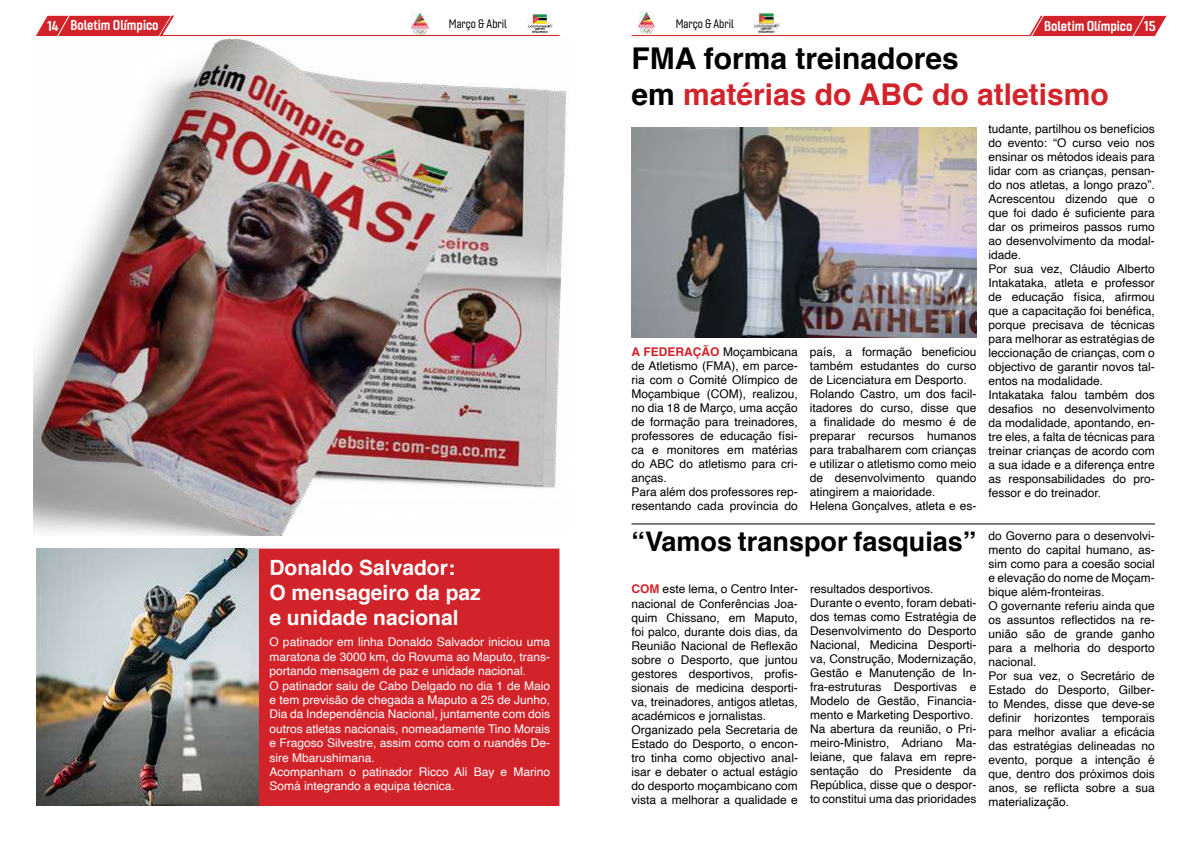
<style>
.page{position:relative;width:1191px;height:842px;background:#fff}
.page>*{position:absolute;margin:0;border:0;box-sizing:border-box;transform-origin:0 0}
.t1{font:700 30px/36px "Helvetica";color:#d2232a}
.t2{font:700 27px "Helvetica";color:#000}
.t3{font:700 21px/25.2px "Helvetica";color:#fff}
.t4{font:14px "Gineso Soft Con Bol";color:#fff}
.t5{font:14px "Gineso Soft Nor Bol";color:#fff}
.t6{font:12px/14px "Helvetica";color:#000}
.t7{font:12px/14.4px "Helvetica";color:#fff}
.t8{font:12px "Gineso Soft Con Reg";color:#000}
.s1{font-family:"Gineso Soft Nor Bol"}
.s2{color:#000}
.s3{font-weight:700;color:#d2232a}
</style>
<div class="page">
<hr style="left:631px;top:35px;width:401px;height:1px;background:#d2232a">
<img style="left:411px;top:13px;width:17px;height:21px">
<img style="left:638px;top:12px;width:17px;height:21px">
<img style="left:527px;top:13px;width:26px;height:21px">
<img style="left:753px;top:12px;width:26px;height:21px">
<svg style="left:1029px;top:15px;width:137px;height:22px;background:#d9494e"></svg>
<svg style="left:36px;top:15px;width:138px;height:20px;background:#d84046"></svg>
<img style="left:33px;top:35px;width:536px;height:500px">
<div style="left:36px;top:549px;width:523px;height:257px;background:#d2232a"></div>
<img style="left:36px;top:549px;width:222px;height:257px">
<img style="left:631px;top:127px;width:345px;height:210px">
<hr style="left:631px;top:524px;width:524px;height:1px;background:#000">
<p class="t4" style="left:70px;top:17px;width:90px">Boletim Olímpico</p>
<p class="t8" style="left:449px;top:17px;width:59px">Março &amp; Abril</p>
<p class="t8" style="left:676px;top:17px;width:59px">Março &amp; Abril</p>
<p class="t5" style="left:47px;top:18px;width:13px">14</p>
<p class="t4" style="left:1044px;top:18px;width:113px">Boletim Olímpico <span class="s1">15</span></p>
<h1 class="t1" style="left:631px;top:41px;width:479px"><span class="s2">FMA forma treinadores<br>em</span> matérias do ABC do atletismo</h1>
<h3 class="t3" style="left:269px;top:555px;width:213px">Donaldo Salvador:<br>O mensageiro da paz e unidade nacional</h3>
<p class="t7" style="left:269px;top:635px;width:282px">O patinador em linha Donaldo Salvador iniciou uma maratona de 3000 km, do Rovuma ao Maputo, trans&shy;portando mensagem de paz e unidade nacional.<br>O patinador saiu de Cabo Delgado no dia 1 de Maio e tem previsão de chegada a Maputo a 25 de Junho, Dia da Independência Nacional, juntamente com dois outros atletas nacionais, nomeadamente Tino Morais e Fragoso Silvestre, assim como com o ruandês De&shy;sire Mbarushimana.<br>Acompanham o patinador Ricco Ali Bay e Marino Somá integrando a equipa técnica.</p>
<p class="t6" style="left:631px;top:345px;width:168px"><span class="s3">A FEDERAÇÃO</span> Moçambicana de Atletismo (FMA), em parce&shy;ria com o Comité Olímpico de<br>Moçambique (COM), realizou, no dia 18 de Março, uma acção de formação para treinadores, professores de educação físi&shy;ca e monitores em matérias do ABC do atletismo para cri&shy;anças.<br>Para além dos professores rep&shy;resentando cada província do</p>
<p class="t6" style="left:810px;top:345px;width:168px">país, a formação beneficiou também estudantes do curso de Licenciatura em Desporto.<br>Rolando Castro, um dos facil&shy;itadores do curso, disse que a finalidade do mesmo é de preparar recursos humanos para trabalharem com crianças e utilizar o atletismo como meio de desenvolvimento quando atingirem a maioridade.<br>Helena Gonçalves, atleta e es-</p>
<h2 class="t2" style="left:631px;top:519px;width:346px">“Vamos transpor fasquias”</h2>
<p class="t6" style="left:631px;top:583px;width:168px"><span class="s3">COM</span> este lema, o Centro Inter&shy;nacional de Conferências Joa&shy;quim Chissano, em Maputo, foi palco, durante dois dias, da<br>Reunião Nacional de Reflexão sobre o Desporto, que juntou gestores desportivos, profis&shy;sionais de medicina desporti&shy;va, treinadores, antigos atletas, académicos e jornalistas.<br>Organizado pela Secretaria de<br>Estado do Desporto, o encon&shy;tro tinha como objectivo anal&shy;isar e debater o actual estágio do desporto moçambicano com vista a melhorar a qualidade e</p>
<p class="t6" style="left:810px;top:582px;width:168px">resultados desportivos.<br>Durante o evento, foram debati&shy;dos temas como Estratégia de<br>Desenvolvimento do Desporto<br>Nacional, Medicina Desporti&shy;va, Construção, Modernização,<br>Gestão e Manutenção de In&shy;fra-estruturas Desportivas e<br>Modelo de Gestão, Financia&shy;mento e Marketing Desportivo.<br>Na abertura da reunião, o Pri&shy;meiro-Ministro, Adriano Ma&shy;leiane, que falava em repre&shy;sentação do Presidente da<br>República, disse que o despor&shy;to constitui uma das prioridades</p>
<p class="t6" style="left:988px;top:122px;width:168px">tudante, partilhou os benefícios do evento: “O curso veio nos ensinar os métodos ideais para lidar com as crianças, pensan&shy;do nos atletas, a longo prazo”.<br>Acrescentou dizendo que o que foi dado é suficiente para dar os primeiros passos rumo ao desenvolvimento da modal&shy;idade.<br>Por sua vez, Cláudio Alberto<br>Intakataka, atleta e professor de educação física, afirmou que a capacitação foi benéfica, porque precisava de técnicas para melhorar as estratégias de leccionação de crianças, com o objectivo de garantir novos tal&shy;entos na modalidade.<br>Intakataka falou também dos desafios no desenvolvimento da modalidade, apontando, en&shy;tre eles, a falta de técnicas para treinar crianças de acordo com a sua idade e a diferença entre as responsabilidades do pro&shy;fessor e do treinador.</p>
<p class="t6" style="left:988px;top:529px;width:168px">do Governo para o desenvolvi&shy;mento do capital humano, as&shy;sim como para a coesão social e elevação do nome de Moçam&shy;bique além-fronteiras.<br>O governante referiu ainda que os assuntos reflectidos na re&shy;união são de grande ganho para a melhoria do desporto nacional.<br>Por sua vez, o Secretário de<br>Estado do Desporto, Gilber&shy;to Mendes, disse que deve-se definir horizontes temporais para melhor avaliar a eficácia das estratégias delineadas no evento, porque a intenção é que, dentro dos próximos dois anos, se reflicta sobre a sua materialização.</p>
</div>
